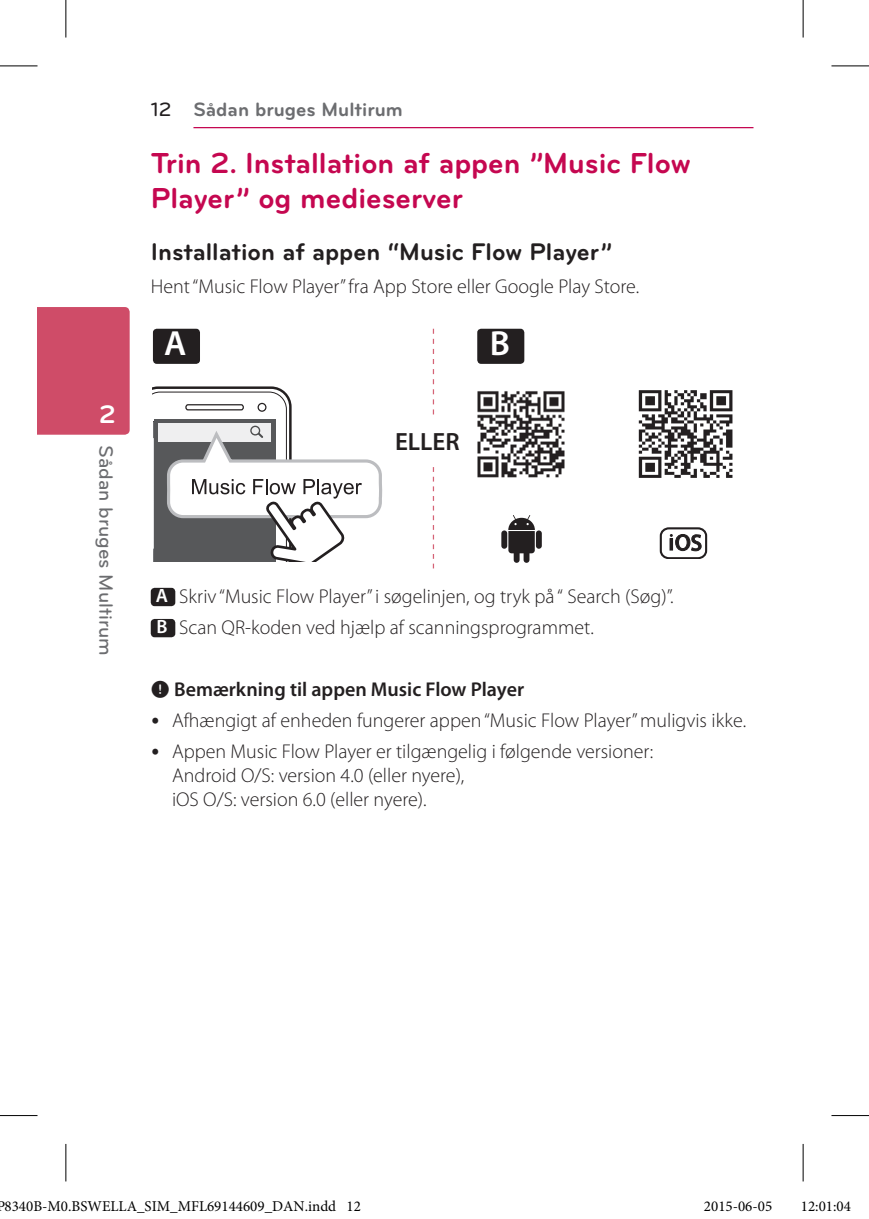
<style>
.page{position:relative;width:869px;height:1219px;background:#fff}
.page>*{position:absolute;margin:0;border:0;box-sizing:border-box;transform-origin:0 0}
.t1{font:600 35px "Myriad Pro";color:#fff}
.t2{font:700 30px/35px "Bryant LG";color:#c50750}
.t3{font:700 26.25px "Bryant LG";color:#fff}
.t4{font:700 25px "Bryant LG";color:#231f20}
.t5{font:600 25px "Myriad Pro";color:#231f20}
.t6{font:300 20px/31px "Myriad Pro";color:#231f20}
.t7{font:700 20px "Bryant LG";color:#6c6d70}
.t8{font:500 20px "Bryant LG";color:#6c6d70}
.t9{font:15px "Minion Pro";color:#000}
.s1{font-weight:500;color:#231f20}
.s2{font-weight:600;font-size:19.25px;color:#fff}
.s3{font-family:"UPSYS Common";font-weight:400}
.s4{font-weight:600}
</style>
<div class="page">
<hr style="left:193px;top:127px;width:560px;height:1px;background:#c50750">
<div style="left:38px;top:307px;width:92px;height:127px;background:#cf4c68"></div>
<div style="left:501px;top:530px;width:6px;height:18px;background:#231f20;border-radius:3px"></div>
<div style="left:514px;top:549px;width:5px;height:13px;background:#231f20;border-radius:3px"></div>
<div style="left:536px;top:530px;width:6px;height:18px;background:#231f20;border-radius:3px"></div>
<div style="left:523px;top:549px;width:6px;height:13px;background:#231f20;border-radius:3px"></div>
<svg style="left:508px;top:515px;width:27px;height:38px"></svg>
<div style="left:660px;top:527px;width:47px;height:31px;border:2px solid #231f20;border-radius:8px"></div>
<svg style="left:670px;top:534px;width:31px;height:17px"></svg>
<img style="left:477px;top:391px;width:88px;height:87px">
<img style="left:638px;top:390px;width:95px;height:88px">
<svg style="left:153px;top:386px;width:230px;height:175px"></svg>
<div style="left:153px;top:328px;width:47px;height:36px;background:#231f20;border-radius:4px"></div>
<div style="left:477px;top:328px;width:47px;height:36px;background:#231f20;border-radius:4px"></div>
<svg style="left:433px;top:328px;width:1px;height:86px"></svg>
<svg style="left:433px;top:467px;width:1px;height:101px"></svg>
<div style="left:151px;top:587px;width:24px;height:19px;background:#231f20;border-radius:4px"></div>
<div style="left:151px;top:618px;width:24px;height:19px;background:#231f20;border-radius:4px"></div>
<hr style="left:0;top:65px;width:38px;height:1px;background:#000">
<hr style="left:831px;top:65px;width:38px;height:1px;background:#000">
<hr style="left:0;top:1114px;width:38px;height:1px;background:#000">
<hr style="left:831px;top:1114px;width:38px;height:1px;background:#000">
<hr style="left:65px;top:0;width:1px;height:37px;background:#000">
<hr style="left:65px;top:1143px;width:1px;height:38px;background:#000">
<hr style="left:802px;top:0;width:1px;height:37px;background:#000">
<hr style="left:802px;top:1143px;width:1px;height:38px;background:#000">
<div style="left:26px;top:1200px;width:7px;height:11px;border:1px solid #fff;border-radius:50%"></div>
<div style="left:28px;top:1201px;width:4px;height:10px;border:1px solid #fff;border-radius:50%"></div>
<div style="left:61px;top:1200px;width:7px;height:11px;border:1px solid #fff;border-radius:50%"></div>
<div style="left:62px;top:1201px;width:5px;height:10px;border:1px solid #fff;border-radius:50%"></div>
<div style="left:250px;top:1200px;width:7px;height:11px;border:1px solid #fff;border-radius:50%"></div>
<div style="left:252px;top:1201px;width:4px;height:10px;border:1px solid #fff;border-radius:50%"></div>
<div style="left:711px;top:1200px;width:7px;height:11px;border:1px solid #fff;border-radius:50%"></div>
<div style="left:712px;top:1201px;width:5px;height:10px;border:1px solid #fff;border-radius:50%"></div>
<div style="left:738px;top:1200px;width:7px;height:11px;border:1px solid #fff;border-radius:50%"></div>
<div style="left:739px;top:1201px;width:5px;height:10px;border:1px solid #fff;border-radius:50%"></div>
<div style="left:758px;top:1200px;width:7px;height:11px;border:1px solid #fff;border-radius:50%"></div>
<div style="left:759px;top:1201px;width:4px;height:10px;border:1px solid #fff;border-radius:50%"></div>
<div style="left:818px;top:1200px;width:8px;height:11px;border:1px solid #fff;border-radius:50%"></div>
<div style="left:820px;top:1201px;width:4px;height:10px;border:1px solid #fff;border-radius:50%"></div>
<div style="left:836px;top:1200px;width:7px;height:11px;border:1px solid #fff;border-radius:50%"></div>
<div style="left:838px;top:1201px;width:4px;height:10px;border:1px solid #fff;border-radius:50%"></div>
<p class="t7" style="left:151px;top:97px;width:253px"><span class="s1">12</span> Sådan bruges Multirum</p>
<h3 class="t3" style="left:99px;top:397px;width:18px">2</h3>
<p class="t8" style="left:118px;top:445px;width:212px;rotate:90deg">Sådan bruges Multirum</p>
<h2 class="t2" style="left:151px;top:146px;width:541px">Trin 2. Installation af appen ”Music Flow<br>Player” og medieserver</h2>
<p class="t4" style="left:151px;top:236px;width:463px">Installation af appen “Music Flow Player”</p>
<p class="t6" style="left:151px;top:271px;width:490px">Hent “Music Flow Player” fra App Store eller Google Play Store.</p>
<h1 class="t1" style="left:164px;top:321px;width:24px">A</h1>
<h1 class="t1" style="left:490px;top:321px;width:22px">B</h1>
<p class="t5" style="left:395px;top:425px;width:66px">ELLER</p>
<p class="t6" style="left:156px;top:580px;width:519px"><span class="s2">A</span> Skriv “Music Flow Player” i søgelinjen, og tryk på “ Search (Søg)”.<br><span class="s2">B</span> Scan QR-koden ved hjælp af scanningsprogrammet.</p>
<p class="t6" style="left:172px;top:673px;width:575px;text-indent:-21px"><span class="s3">,</span> <span class="s4">Bemærkning til appen Music Flow Player<br></span>Afhængigt af enheden fungerer appen “Music Flow Player” muligvis ikke.<br>Appen Music Flow Player er tilgængelig i følgende versioner:</p>
<p class="t6" style="left:172px;top:763px;width:294px;line-height:24px">Android O/S: version 4.0 (eller nyere), iOS O/S: version 6.0 (eller nyere).</p>
<p class="t9" style="left:-4px;top:1196px;width:366px">P8340B-M0.BSWELLA_SIM_MFL69144609_DAN.indd 12</p>
<p class="t9" style="left:704px;top:1196px;width:70px">2015-06-05</p>
<p class="t9" style="left:801px;top:1196px;width:52px">12:01:04</p>
</div>
